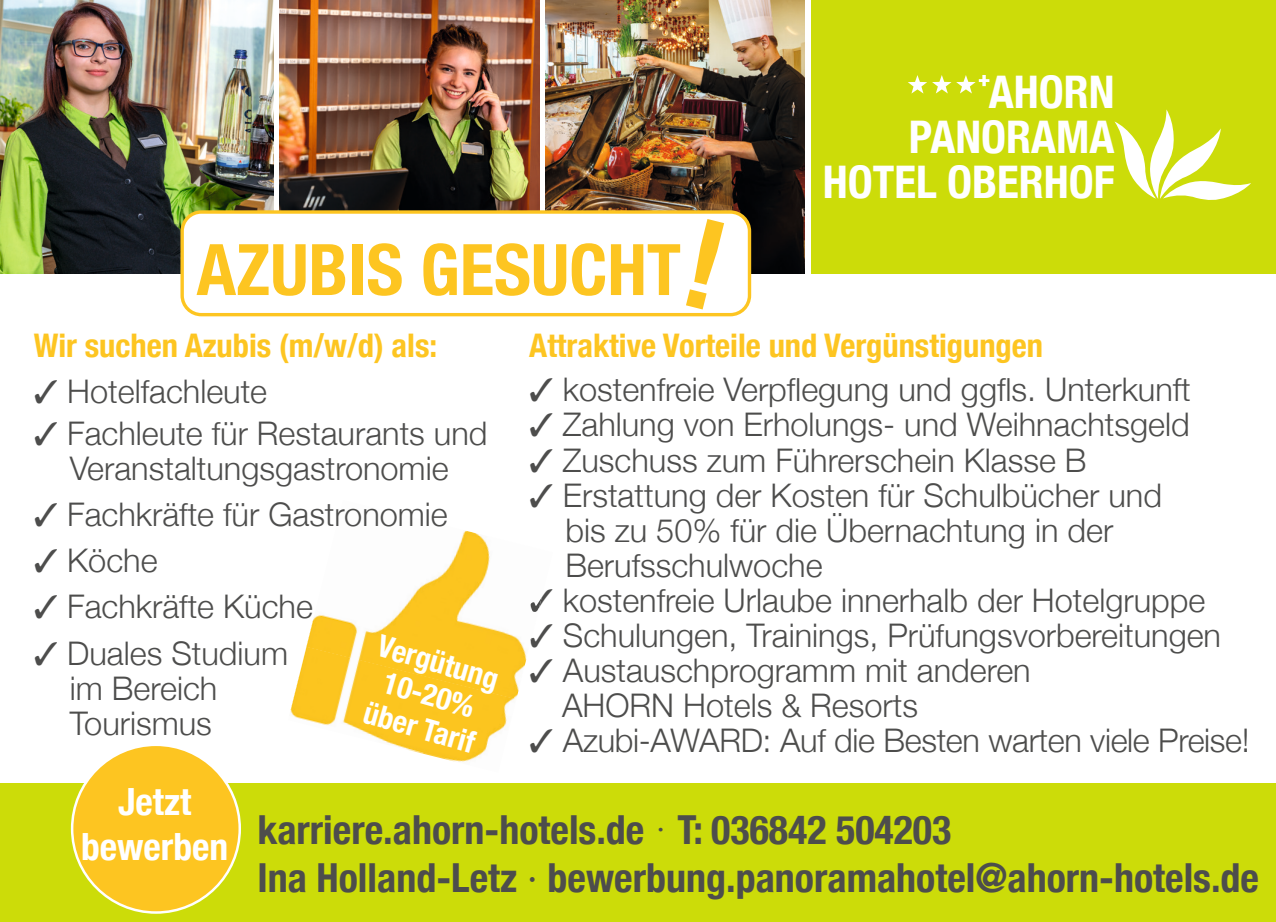
<style>
.page{position:relative;width:1276px;height:922px;background:#fff}
.page>*{position:absolute;margin:0;border:0;box-sizing:border-box;transform-origin:0 0}
.t1{font:700 condensed 71px "Helvetica Neue";color:#fdc521}
.t2{font:700 condensed 45px/45px "Helvetica Neue";color:#fff;text-align:right}
.t3{font:700 condensed 40px/48px "Helvetica Neue";color:#4d4d4c}
.t4{font:700 condensed 37.5px/45px "Helvetica Neue";color:#fff;text-align:center}
.t5{font:300 32.5px/35px "Helvetica Neue";color:#4d4d4c}
.t6{font:700 condensed 32.5px "Helvetica Neue";color:#fdc521}
.t7{font:700 condensed 30.5px/33.8px "Helvetica Neue";color:#fff;text-align:center}
.s1{font-weight:300;font-stretch:normal}
</style>
<div class="page">
<div style="left:0;top:783px;width:1276px;height:138px;background:#ccdc09"></div>
<div style="left:811px;top:0;width:465px;height:274px;background:#ccdc09"></div>
<img style="left:306px;top:530px;width:231px;height:167px">
<img style="left:290px;top:646px;width:226px;height:116px">
<svg style="left:529px;top:546px;width:7px;height:2px"></svg>
<img style="left:529px;top:553px;width:8px;height:24px">
<img style="left:530px;top:588px;width:12px;height:23px">
<img style="left:530px;top:623px;width:5px;height:19px">
<img style="left:0;top:0;width:273px;height:274px">
<img style="left:279px;top:0;width:260px;height:210px">
<img style="left:545px;top:0;width:259px;height:274px">
<svg style="left:1114px;top:109px;width:137px;height:91px"></svg>
<svg style="left:908px;top:75px;width:81px;height:18px"></svg>
<div style="left:182px;top:212px;width:567px;height:102px;background:#fff;border-radius:19px"></div>
<div style="left:180px;top:210px;width:571px;height:106px;border:3px solid #fdc521;border-radius:19px"></div>
<div style="left:72px;top:744px;width:168px;height:168px;background:#fdc521;border-radius:50%"></div>
<h1 class="t1" style="left:197px;top:211px;width:486px">AZUBIS GESUCHT</h1>
<h2 class="t2" style="left:823px;top:66px;width:293px">AHORN<br>PANORAMA<br>HOTEL OBERHOF</h2>
<p class="t6" style="left:34px;top:318px;width:405px">Wir suchen Azubis (m/w/d) als:</p>
<p class="t5" style="left:34px;top:371px;width:235px">✓ Hotelfachleute</p>
<p class="t5" style="left:34px;top:413px;width:455px;text-align:center">✓ Fachleute für Restaurants und<br>Veranstaltungsgastronomie</p>
<p class="t5" style="left:34px;top:494px;width:416px">✓ Fachkräfte für Gastronomie</p>
<p class="t5" style="left:34px;top:540px;width:125px">✓ Köche</p>
<p class="t5" style="left:34px;top:587px;width:281px">✓ Fachkräfte Küche</p>
<p class="t5" style="left:70px;top:633px;width:220px;text-indent:-36px">✓ Duales Studium im Bereich<br>Tourismus</p>
<p class="t7" style="left:383px;top:626px;width:126px;rotate:16deg">Vergütung<br>10-20% über Tarif</p>
<p class="t6" style="left:529px;top:318px;width:515px">Attraktive Vorteile und Vergünstigungen</p>
<p class="t5" style="left:529px;top:370px;width:663px">✓ kostenfreie Verpflegung und ggfls. Unterkunft</p>
<p class="t5" style="left:529px;top:405px;width:662px">✓ Zahlung von Erholungs- und Weihnachtsgeld</p>
<p class="t5" style="left:529px;top:440px;width:559px">✓ Zuschuss zum Führerschein Klasse B</p>
<p class="t5" style="left:565px;top:475px;width:598px;text-indent:-36px">✓ Erstattung der Kosten für Schulbücher und bis zu 50% für die Übernachtung in der<br>Berufsschulwoche</p>
<p class="t5" style="left:529px;top:580px;width:677px">✓ kostenfreie Urlaube innerhalb der Hotelgruppe</p>
<p class="t5" style="left:529px;top:615px;width:693px">✓ Schulungen, Trainings, Prüfungsvorbereitungen</p>
<p class="t5" style="left:562px;top:650px;width:470px;text-indent:-33px">✓ Austauschprogramm mit anderen<br>AHORN Hotels &amp; Resorts</p>
<p class="t5" style="left:529px;top:720px;width:722px">✓ Azubi-AWARD: Auf die Besten warten viele Preise!</p>
<p class="t4" style="left:81px;top:776px;width:149px">Jetzt bewerben</p>
<p class="t3" style="left:257px;top:802px;width:1003px">karriere.ahorn-hotels.de T: 036842 504203<br>Ina Holland-Letz <span class="s1">·</span> bewerbung.panoramahotel@ahorn-hotels.de</p>
</div>
